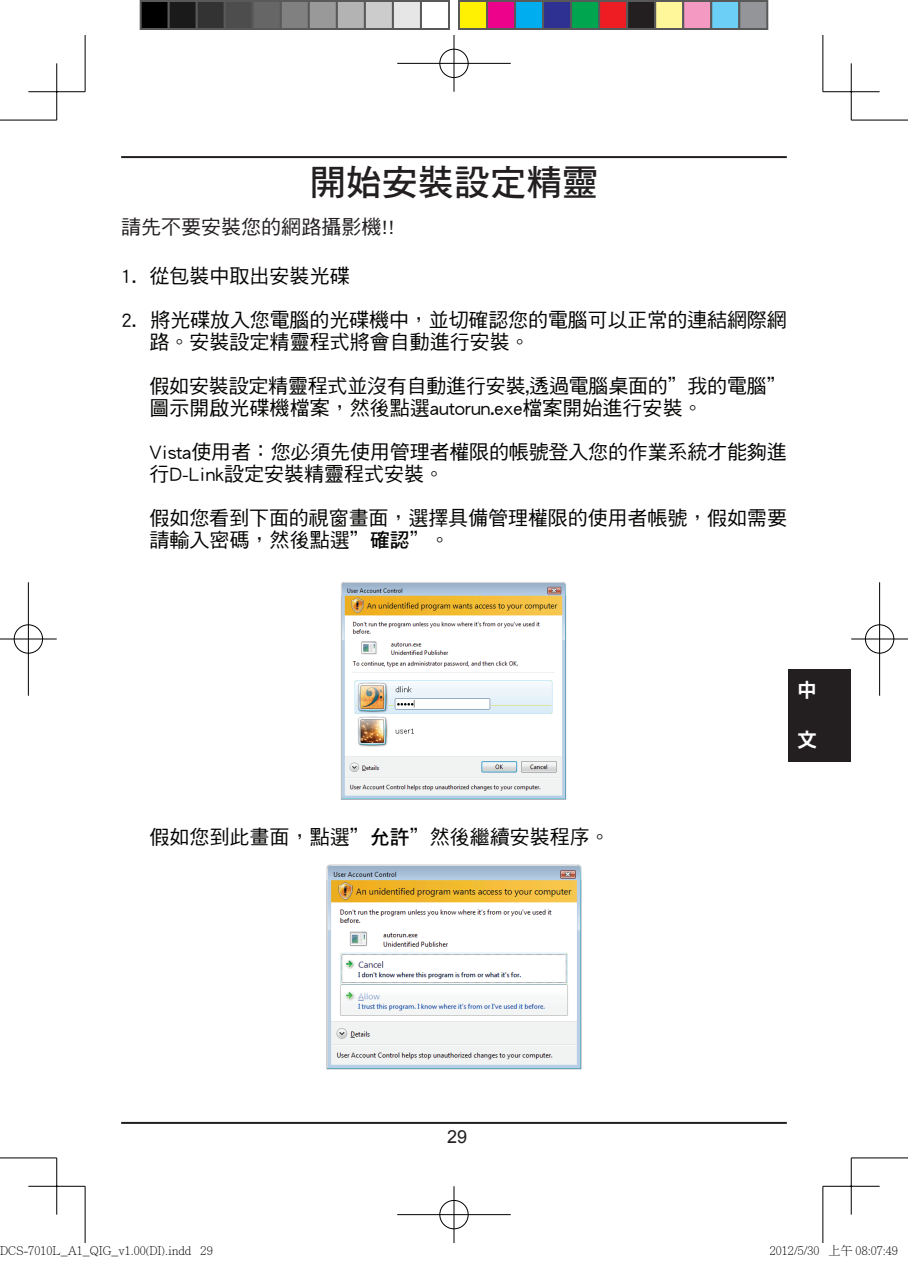
<style>
.page{position:relative;width:908px;height:1261px;background:#fff}
.page>*{position:absolute;margin:0;border:0;box-sizing:border-box;transform-origin:0 0}
.t1{font:36px "DF Hei Std W7";color:#231f20}
.t2{font:20px/22px "DF Hei Std W5";letter-spacing:-.005em;color:#040503}
.t3{font:20px "DF Hei Std W5";color:#231f20}
.t4{font:20px "DF Hei Std W9";color:#fff}
.t5{font:18px "Arial";color:#231f20}
.t6{font:300 12px "Adobe Ming Std";color:#000}
.s1{font-family:"DF Hei Std W7"}
</style>
<div class="page">
<img style="left:341px;top:582px;width:226px;height:218px">
<img style="left:326px;top:864px;width:256px;height:206px">
<hr style="left:121px;top:156px;width:665px;height:2px;background:#231f20">
<hr style="left:121px;top:1122px;width:665px;height:2px;background:#231f20">
<div style="left:788px;top:669px;width:62px;height:93px;background:#231f20"></div>
<hr style="left:0;top:120px;width:57px;height:1px;background:#000">
<hr style="left:850px;top:120px;width:57px;height:1px;background:#000">
<hr style="left:0;top:1157px;width:57px;height:1px;background:#000">
<hr style="left:850px;top:1157px;width:57px;height:1px;background:#000">
<hr style="left:85px;top:35px;width:1px;height:57px;background:#000">
<hr style="left:85px;top:1186px;width:1px;height:57px;background:#000">
<hr style="left:822px;top:35px;width:1px;height:57px;background:#000">
<hr style="left:822px;top:1186px;width:1px;height:57px;background:#000">
<hr style="left:28px;top:91px;width:57px;height:1px;background:#000">
<hr style="left:822px;top:91px;width:57px;height:1px;background:#000">
<hr style="left:28px;top:1186px;width:57px;height:1px;background:#000">
<hr style="left:822px;top:1186px;width:57px;height:1px;background:#000">
<hr style="left:56px;top:63px;width:1px;height:57px;background:#000">
<hr style="left:56px;top:1158px;width:1px;height:56px;background:#000">
<hr style="left:850px;top:63px;width:1px;height:57px;background:#000">
<hr style="left:850px;top:1158px;width:1px;height:56px;background:#000">
<div style="left:438px;top:48px;width:31px;height:31px;border:3px solid #fff;border-radius:50%"></div>
<hr style="left:397px;top:62px;width:113px;height:3px;background:#fff">
<hr style="left:452px;top:35px;width:3px;height:57px;background:#fff">
<div style="left:439px;top:49px;width:29px;height:29px;border:1px solid #000;border-radius:50%"></div>
<hr style="left:397px;top:63px;width:113px;height:1px;background:#000">
<hr style="left:453px;top:35px;width:1px;height:57px;background:#000">
<div style="left:438px;top:1199px;width:31px;height:31px;border:3px solid #fff;border-radius:50%"></div>
<hr style="left:397px;top:1213px;width:113px;height:3px;background:#fff">
<hr style="left:452px;top:1186px;width:3px;height:57px;background:#fff">
<div style="left:439px;top:1200px;width:29px;height:29px;border:1px solid #000;border-radius:50%"></div>
<hr style="left:397px;top:1214px;width:113px;height:1px;background:#000">
<hr style="left:453px;top:1186px;width:1px;height:57px;background:#000">
<div style="left:13px;top:623px;width:31px;height:31px;border:3px solid #fff;border-radius:50%"></div>
<hr style="left:0;top:637px;width:57px;height:3px;background:#fff">
<hr style="left:27px;top:582px;width:3px;height:113px;background:#fff">
<div style="left:14px;top:624px;width:29px;height:29px;border:1px solid #000;border-radius:50%"></div>
<hr style="left:0;top:638px;width:57px;height:1px;background:#000">
<hr style="left:28px;top:582px;width:1px;height:113px;background:#000">
<div style="left:863px;top:623px;width:31px;height:31px;border:3px solid #fff;border-radius:50%"></div>
<hr style="left:850px;top:637px;width:57px;height:3px;background:#fff">
<hr style="left:877px;top:582px;width:3px;height:113px;background:#fff">
<div style="left:864px;top:624px;width:29px;height:29px;border:1px solid #000;border-radius:50%"></div>
<hr style="left:850px;top:638px;width:57px;height:1px;background:#000">
<hr style="left:878px;top:582px;width:1px;height:113px;background:#000">
<div style="left:141px;top:1px;width:28px;height:28px;background:#000"></div>
<div style="left:140px;top:0;width:30px;height:30px;border:2px solid #595959"></div>
<div style="left:169px;top:1px;width:28px;height:28px;background:#1a1a1a"></div>
<div style="left:168px;top:0;width:30px;height:30px;border:2px solid #595959"></div>
<div style="left:197px;top:1px;width:28px;height:28px;background:#333"></div>
<div style="left:196px;top:0;width:30px;height:30px;border:2px solid #595959"></div>
<div style="left:225px;top:1px;width:28px;height:28px;background:#4d4d4d"></div>
<div style="left:224px;top:0;width:30px;height:30px;border:2px solid #595959"></div>
<div style="left:253px;top:1px;width:28px;height:28px;background:#666"></div>
<div style="left:252px;top:0;width:30px;height:30px;border:2px solid #595959"></div>
<div style="left:281px;top:1px;width:28px;height:28px;background:#808080"></div>
<div style="left:280px;top:0;width:30px;height:30px;border:2px solid #595959"></div>
<div style="left:309px;top:1px;width:28px;height:28px;background:#999"></div>
<div style="left:308px;top:0;width:30px;height:30px;border:2px solid #595959"></div>
<div style="left:337px;top:1px;width:28px;height:28px;background:#b3b3b3"></div>
<div style="left:336px;top:0;width:30px;height:30px;border:2px solid #595959"></div>
<div style="left:365px;top:1px;width:28px;height:28px;background:#ccc"></div>
<div style="left:364px;top:0;width:30px;height:30px;border:2px solid #595959"></div>
<div style="left:393px;top:1px;width:28px;height:28px;background:#e6e6e6"></div>
<div style="left:392px;top:0;width:30px;height:30px;border:2px solid #595959"></div>
<div style="left:420px;top:0;width:30px;height:30px;border:2px solid #595959"></div>
<div style="left:459px;top:1px;width:28px;height:28px;background:#fff101"></div>
<div style="left:458px;top:0;width:30px;height:30px;border:2px solid #595959"></div>
<div style="left:487px;top:1px;width:28px;height:28px;background:#ed028c"></div>
<div style="left:486px;top:0;width:30px;height:30px;border:2px solid #595959"></div>
<div style="left:515px;top:1px;width:28px;height:28px;background:#00aeef"></div>
<div style="left:514px;top:0;width:30px;height:30px;border:2px solid #595959"></div>
<div style="left:543px;top:1px;width:28px;height:28px;background:#2e3092"></div>
<div style="left:542px;top:0;width:30px;height:30px;border:2px solid #595959"></div>
<div style="left:571px;top:1px;width:28px;height:28px;background:#00a54f"></div>
<div style="left:570px;top:0;width:30px;height:30px;border:2px solid #595959"></div>
<div style="left:599px;top:1px;width:28px;height:28px;background:#ee1d23"></div>
<div style="left:598px;top:0;width:30px;height:30px;border:2px solid #595959"></div>
<div style="left:627px;top:1px;width:28px;height:28px;background:#231f20"></div>
<div style="left:626px;top:0;width:30px;height:30px;border:2px solid #595959"></div>
<div style="left:655px;top:1px;width:28px;height:28px;background:#fff79a"></div>
<div style="left:654px;top:0;width:30px;height:30px;border:2px solid #595959"></div>
<div style="left:683px;top:1px;width:28px;height:28px;background:#f499c2"></div>
<div style="left:682px;top:0;width:30px;height:30px;border:2px solid #595959"></div>
<div style="left:711px;top:1px;width:28px;height:28px;background:#6bcff6"></div>
<div style="left:710px;top:0;width:30px;height:30px;border:2px solid #595959"></div>
<div style="left:739px;top:1px;width:28px;height:28px;background:#939598"></div>
<div style="left:738px;top:0;width:30px;height:30px;border:2px solid #595959"></div>
<h1 class="t1" style="left:310px;top:163px;width:289px">開始安裝設定精靈</h1>
<p class="t3" style="left:121px;top:216px;width:275px">請先不要安裝您的網路攝影機!!</p>
<p class="t2" style="left:121px;top:264px;width:230px">1. 從包裝中取出安裝光碟</p>
<p class="t2" style="left:149px;top:308px;width:638px;text-indent:-28px">2. 將光碟放入您電腦的光碟機中，並切確認您的電腦可以正常的連結網際網路。安裝設定精靈程式將會自動進行安裝。</p>
<p class="t2" style="left:149px;top:374px;width:638px">假如安裝設定精靈程式並沒有自動進行安裝,透過電腦桌面的”我的電腦”圖示開啟光碟機檔案，然後點選autorun.exe檔案開始進行安裝。</p>
<p class="t2" style="left:149px;top:440px;width:638px">Vista使用者：您必須先使用管理者權限的帳號登入您的作業系統才能夠進行D-Link設定安裝精靈程式安裝。</p>
<p class="t2" style="left:149px;top:506px;width:638px">假如您看到下面的視窗畫面，選擇具備管理權限的使用者帳號，假如需要請輸入密碼，然後點選”<span class="s1">確認</span>”。</p>
<p class="t2" style="left:149px;top:825px;width:462px">假如您到此畫面，點選”<span class="s1">允許</span>”然後繼續安裝程序。</p>
<p class="t4" style="left:796px;top:678px;width:19px">中</p>
<p class="t4" style="left:796px;top:729px;width:21px">文</p>
<p class="t5" style="left:447px;top:1125px;width:22px">29</p>
<p class="t6" style="left:0;top:1244px;width:214px">DCS-7010L_A1_QIG_v1.00(DI).indd 29</p>
<p class="t6" style="left:769px;top:1244px;width:129px">2012/5/30 上午 08:07:49</p>
</div>
